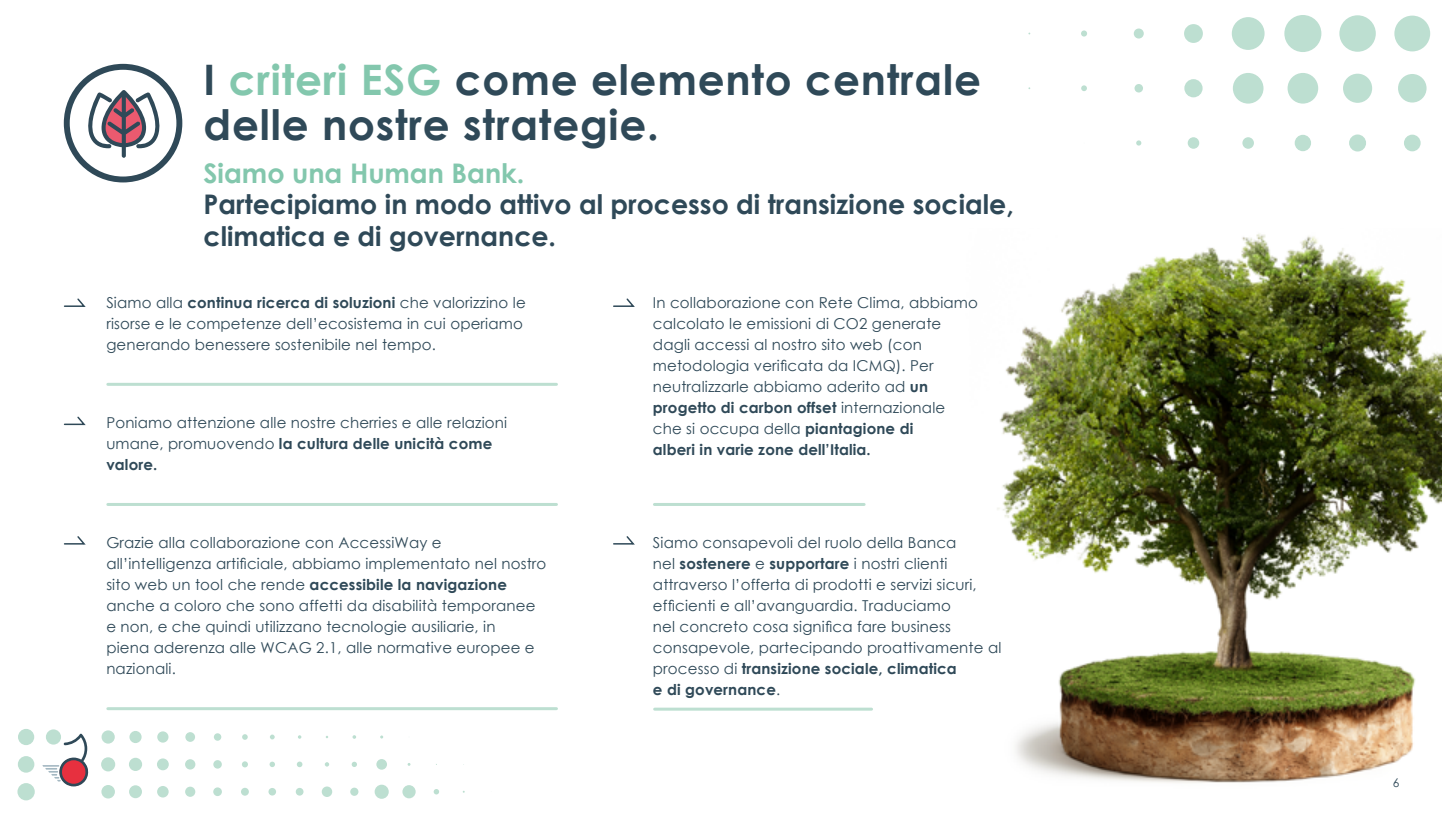
<style>
.page{position:relative;width:1442px;height:813px;background:#fff}
.page>*{position:absolute;margin:0;border:0;box-sizing:border-box;transform-origin:0 0}
.t1{font:700 42px/45px "Century Gothic";letter-spacing:.02em;color:#2f4958}
.t2{font:700 27px/31.5px "Century Gothic";color:#2f4958}
.t3{font:700 27px "Century Gothic";color:#83c7ad}
.t4{font:15px/21px "Century Gothic";letter-spacing:.01em;color:#2f4958}
.t5{font:12px "Century Gothic";color:#2f4958}
.s1{color:#83c7ad}
.s2{font-weight:700}
</style>
<div class="page">
<img style="left:997px;top:233px;width:444px;height:550px">
<div style="left:1403px;top:135px;width:17px;height:16px;background:#bddfd1;border-radius:50%"></div>
<div style="left:1397px;top:74px;width:29px;height:28px;background:#bddfd1;border-radius:50%"></div>
<div style="left:1394px;top:16px;width:36px;height:35px;background:#bddfd1;border-radius:50%"></div>
<div style="left:1349px;top:134px;width:17px;height:17px;background:#bddfd1;border-radius:50%"></div>
<div style="left:1342px;top:74px;width:30px;height:29px;background:#bddfd1;border-radius:50%"></div>
<div style="left:1339px;top:15px;width:36px;height:37px;background:#bddfd1;border-radius:50%"></div>
<div style="left:1294px;top:135px;width:17px;height:16px;background:#bddfd1;border-radius:50%"></div>
<div style="left:1287px;top:73px;width:31px;height:30px;background:#bddfd1;border-radius:50%"></div>
<div style="left:1284px;top:15px;width:37px;height:37px;background:#bddfd1;border-radius:50%"></div>
<div style="left:1242px;top:137px;width:11px;height:12px;background:#bddfd1;border-radius:50%"></div>
<div style="left:1232px;top:73px;width:31px;height:30px;background:#bddfd1;border-radius:50%"></div>
<div style="left:1231px;top:17px;width:33px;height:33px;background:#bddfd1;border-radius:50%"></div>
<div style="left:1187px;top:137px;width:12px;height:12px;background:#bddfd1;border-radius:50%"></div>
<div style="left:1184px;top:79px;width:18px;height:18px;background:#bddfd1;border-radius:50%"></div>
<div style="left:1184px;top:24px;width:18px;height:19px;background:#bddfd1;border-radius:50%"></div>
<svg style="left:1136px;top:140px;width:5px;height:5px"></svg>
<div style="left:1134px;top:84px;width:9px;height:8px;background:#bddfd1;border-radius:50%"></div>
<div style="left:1133px;top:28px;width:10px;height:10px;background:#bddfd1;border-radius:50%"></div>
<svg style="left:1081px;top:85px;width:6px;height:6px"></svg>
<div style="left:1081px;top:30px;width:6px;height:7px;background:#bddfd1;border-radius:50%"></div>
<svg style="left:433px;top:789px;width:6px;height:5px"></svg>
<div style="left:402px;top:784px;width:13px;height:13px;background:#bddfd1;border-radius:50%"></div>
<div style="left:374px;top:784px;width:15px;height:14px;background:#bddfd1;border-radius:50%"></div>
<div style="left:376px;top:758px;width:11px;height:11px;background:#bddfd1;border-radius:50%"></div>
<div style="left:350px;top:787px;width:8px;height:8px;background:#bddfd1;border-radius:50%"></div>
<svg style="left:352px;top:761px;width:5px;height:5px"></svg>
<div style="left:322px;top:786px;width:10px;height:10px;background:#bddfd1;border-radius:50%"></div>
<svg style="left:325px;top:762px;width:4px;height:4px"></svg>
<div style="left:296px;top:787px;width:7px;height:8px;background:#bddfd1;border-radius:50%"></div>
<svg style="left:297px;top:761px;width:5px;height:5px"></svg>
<div style="left:268px;top:787px;width:8px;height:8px;background:#bddfd1;border-radius:50%"></div>
<svg style="left:269px;top:761px;width:6px;height:5px"></svg>
<svg style="left:270px;top:734px;width:5px;height:5px"></svg>
<div style="left:241px;top:787px;width:8px;height:8px;background:#bddfd1;border-radius:50%"></div>
<svg style="left:242px;top:761px;width:6px;height:6px"></svg>
<svg style="left:242px;top:734px;width:6px;height:5px"></svg>
<div style="left:213px;top:787px;width:9px;height:8px;background:#bddfd1;border-radius:50%"></div>
<svg style="left:213px;top:759px;width:9px;height:9px"></svg>
<div style="left:214px;top:733px;width:7px;height:7px;background:#bddfd1;border-radius:50%"></div>
<div style="left:185px;top:786px;width:10px;height:10px;background:#bddfd1;border-radius:50%"></div>
<div style="left:185px;top:758px;width:10px;height:11px;background:#bddfd1;border-radius:50%"></div>
<div style="left:185px;top:731px;width:10px;height:10px;background:#bddfd1;border-radius:50%"></div>
<div style="left:157px;top:785px;width:12px;height:12px;background:#bddfd1;border-radius:50%"></div>
<div style="left:157px;top:758px;width:12px;height:11px;background:#bddfd1;border-radius:50%"></div>
<div style="left:157px;top:731px;width:11px;height:11px;background:#bddfd1;border-radius:50%"></div>
<div style="left:129px;top:784px;width:13px;height:13px;background:#bddfd1;border-radius:50%"></div>
<div style="left:129px;top:757px;width:13px;height:13px;background:#bddfd1;border-radius:50%"></div>
<div style="left:129px;top:730px;width:13px;height:12px;background:#bddfd1;border-radius:50%"></div>
<div style="left:101px;top:784px;width:14px;height:14px;background:#bddfd1;border-radius:50%"></div>
<div style="left:101px;top:757px;width:14px;height:14px;background:#bddfd1;border-radius:50%"></div>
<div style="left:102px;top:730px;width:13px;height:13px;background:#bddfd1;border-radius:50%"></div>
<svg style="left:46px;top:729px;width:15px;height:15px"></svg>
<div style="left:17px;top:782px;width:18px;height:18px;background:#bddfd1;border-radius:50%"></div>
<div style="left:18px;top:755px;width:16px;height:17px;background:#bddfd1;border-radius:50%"></div>
<div style="left:18px;top:728px;width:16px;height:16px;background:#bddfd1;border-radius:50%"></div>
<hr style="left:108px;top:382px;width:448px;height:3px;background:#bddfd1">
<hr style="left:108px;top:502px;width:448px;height:3px;background:#bddfd1">
<hr style="left:108px;top:706px;width:448px;height:3px;background:#bddfd1">
<hr style="left:654px;top:502px;width:210px;height:3px;background:#bddfd1">
<svg style="left:64px;top:64px;width:118px;height:118px"></svg>
<svg style="left:63px;top:298px;width:23px;height:9px"></svg>
<svg style="left:63px;top:416px;width:23px;height:9px"></svg>
<svg style="left:63px;top:536px;width:23px;height:9px"></svg>
<svg style="left:613px;top:298px;width:22px;height:9px"></svg>
<svg style="left:613px;top:536px;width:22px;height:9px"></svg>
<hr style="left:654px;top:707px;width:217px;height:3px;background:#bddfd1">
<svg style="left:43px;top:733px;width:46px;height:53px"></svg>
<h1 class="t1" style="left:204px;top:56px;width:779px">I <span class="s1">criteri ESG</span> come elemento centrale delle nostre strategie.</h1>
<h2 class="t3" style="left:204px;top:152px;width:322px">Siamo una Human Bank.</h2>
<h2 class="t2" style="left:204px;top:187px;width:811px">Partecipiamo in modo attivo al processo di transizione sociale, climatica e di governance.</h2>
<p class="t4" style="left:106px;top:291px;width:421px">Siamo alla <span class="s2">continua ricerca di soluzioni</span> che valorizzino le risorse e le competenze dell’ecosistema in cui operiamo generando benessere sostenibile nel tempo.</p>
<p class="t4" style="left:106px;top:411px;width:402px">Poniamo attenzione alle nostre cherries e alle relazioni umane, promuovendo <span class="s2">la cultura delle unicità come valore.</span></p>
<p class="t4" style="left:106px;top:531px;width:441px">Grazie alla collaborazione con AccessiWay e all’intelligenza artificiale, abbiamo implementato nel nostro sito web un tool che rende <span class="s2">accessibile la navigazione </span>anche a coloro che sono affetti da disabilità temporanee e non, e che quindi utilizzano tecnologie ausiliarie, in<br>piena aderenza alle WCAG 2.1, alle normative europee e nazionali.</p>
<p class="t4" style="left:653px;top:291px;width:326px">In collaborazione con Rete Clima, abbiamo calcolato le emissioni di CO2 generate dagli accessi al nostro sito web (con metodologia verificata da ICMQ). Per neutralizzarle abbiamo aderito ad <span class="s2">un progetto di carbon offset</span> internazionale<br>che si occupa della <span class="s2">piantagione di<br>alberi in varie zone dell’Italia.</span></p>
<p class="t4" style="left:653px;top:531px;width:350px">Siamo consapevoli del ruolo della Banca<br>nel <span class="s2">sostenere</span> e <span class="s2">supportare</span> i nostri clienti attraverso l’offerta di prodotti e servizi sicuri, efficienti e all’avanguardia. Traduciamo<br>nel concreto cosa significa fare business consapevole, partecipando proattivamente al processo di <span class="s2">transizione sociale, climatica<br>e di governance</span>.</p>
<p class="t5" style="left:1392px;top:773px;width:8px">6</p>
</div>
